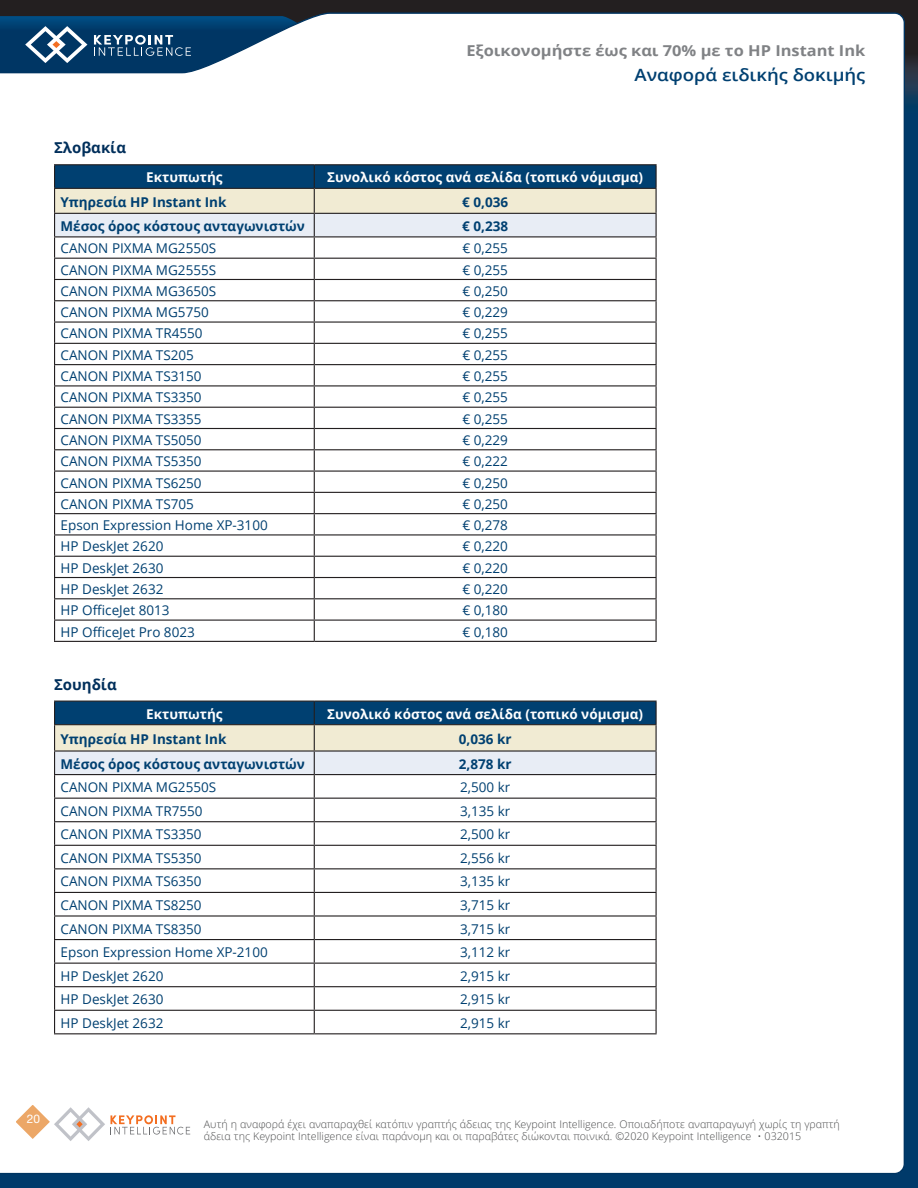
<style>
.page{position:relative;width:918px;height:1188px;background:#fff}
.page>*{position:absolute;margin:0;border:0;box-sizing:border-box;transform-origin:0 0}
.t1{font:600 16.95px "Open Sans";color:#004071;scale:1.09 1}
.t2{font:700 15px "Open Sans";color:#808285;scale:1.09 1}
.CTR_TABLE_HEAD_LEFT{font:700 15px "Open Sans";color:#002f5b}
.CTR_TABLE_TITLE{font:13.5px "Open Sans";color:#004071}
.CTR_TABLE_TITLE-2{font:700 13.5px "Open Sans";color:#004071}
.CTR_TABLE_HEAD_WHITE{font:700 13.5px "Open Sans";color:#fff}
.t3{font:11.85px "Helvetica Neue LT Pro";color:#fff}
.t4{font:300 10.5px/12px "Open Sans";color:#4b4c4d}
</style>
<div class="page">
<div style="left:0;top:60px;width:918px;height:1128px;background:#003a6a"></div>
<div style="left:0;top:0;width:918px;height:72px;background:#231f20"></div>
<svg style="left:906px;top:58px;width:12px;height:42px"></svg>
<div style="left:0;top:12px;width:906px;height:1161px;background:#fff"></div>
<svg style="left:0;top:16px;width:353px;height:69px;background:#7292ac"></svg>
<svg style="left:9px;top:1098px;width:181px;height:47px;background:#f7eee7"></svg>
<hr style="left:54px;top:164px;width:260px;height:1px;background:#231f20">
<hr style="left:314px;top:164px;width:343px;height:1px;background:#231f20">
<svg style="left:54px;top:165px;width:603px;height:476px;background:#e4e7e9"></svg>
<hr style="left:54px;top:641px;width:260px;height:1px;background:#231f20">
<hr style="left:314px;top:641px;width:343px;height:1px;background:#231f20">
<svg style="left:54px;top:701px;width:603px;height:332px;background:#dfe3e5"></svg>
<hr style="left:54px;top:1033px;width:260px;height:1px;background:#231f20">
<hr style="left:314px;top:1033px;width:343px;height:1px;background:#231f20">
<p class="CTR_TABLE_HEAD_LEFT" style="left:54px;top:137px;width:74px">Σλοβακία</p>
<p class="t2" style="left:466px;top:40px;width:368px">Εξοικονομήστε έως και 70% με το HP Instant Ink</p>
<p class="t1" style="left:634px;top:63px;width:213px">Αναφορά ειδικής δοκιμής</p>
<p class="CTR_TABLE_HEAD_WHITE" style="left:146px;top:168px;width:78px">Εκτυπωτής</p>
<p class="CTR_TABLE_HEAD_WHITE" style="left:327px;top:168px;width:317px">Συνολικό κόστος ανά σελίδα (τοπικό νόμισμα)</p>
<p class="CTR_TABLE_TITLE-2" style="left:61px;top:192px;width:167px">Υπηρεσία HP Instant Ink</p>
<p class="CTR_TABLE_TITLE-2" style="left:462px;top:192px;width:47px">€ 0,036</p>
<p class="CTR_TABLE_TITLE-2" style="left:61px;top:216px;width:246px">Μέσος όρος κόστους ανταγωνιστών</p>
<p class="CTR_TABLE_TITLE-2" style="left:462px;top:216px;width:47px">€ 0,238</p>
<p class="CTR_TABLE_TITLE" style="left:61px;top:239px;width:157px">CANON PIXMA MG2550S</p>
<p class="CTR_TABLE_TITLE" style="left:462px;top:239px;width:47px">€ 0,255</p>
<p class="CTR_TABLE_TITLE" style="left:61px;top:260px;width:157px">CANON PIXMA MG2555S</p>
<p class="CTR_TABLE_TITLE" style="left:462px;top:260px;width:47px">€ 0,255</p>
<p class="CTR_TABLE_TITLE" style="left:61px;top:282px;width:157px">CANON PIXMA MG3650S</p>
<p class="CTR_TABLE_TITLE" style="left:462px;top:282px;width:47px">€ 0,250</p>
<p class="CTR_TABLE_TITLE" style="left:61px;top:303px;width:150px">CANON PIXMA MG5750</p>
<p class="CTR_TABLE_TITLE" style="left:462px;top:303px;width:47px">€ 0,229</p>
<p class="CTR_TABLE_TITLE" style="left:61px;top:324px;width:144px">CANON PIXMA TR4550</p>
<p class="CTR_TABLE_TITLE" style="left:462px;top:324px;width:47px">€ 0,255</p>
<p class="CTR_TABLE_TITLE" style="left:61px;top:346px;width:135px">CANON PIXMA TS205</p>
<p class="CTR_TABLE_TITLE" style="left:462px;top:346px;width:47px">€ 0,255</p>
<p class="CTR_TABLE_TITLE" style="left:61px;top:367px;width:143px">CANON PIXMA TS3150</p>
<p class="CTR_TABLE_TITLE" style="left:462px;top:367px;width:47px">€ 0,255</p>
<p class="CTR_TABLE_TITLE" style="left:61px;top:388px;width:143px">CANON PIXMA TS3350</p>
<p class="CTR_TABLE_TITLE" style="left:462px;top:388px;width:47px">€ 0,255</p>
<p class="CTR_TABLE_TITLE" style="left:61px;top:409px;width:143px">CANON PIXMA TS3355</p>
<p class="CTR_TABLE_TITLE" style="left:462px;top:409px;width:47px">€ 0,255</p>
<p class="CTR_TABLE_TITLE" style="left:61px;top:431px;width:143px">CANON PIXMA TS5050</p>
<p class="CTR_TABLE_TITLE" style="left:462px;top:431px;width:47px">€ 0,229</p>
<p class="CTR_TABLE_TITLE" style="left:61px;top:452px;width:143px">CANON PIXMA TS5350</p>
<p class="CTR_TABLE_TITLE" style="left:462px;top:452px;width:47px">€ 0,222</p>
<p class="CTR_TABLE_TITLE" style="left:61px;top:473px;width:143px">CANON PIXMA TS6250</p>
<p class="CTR_TABLE_TITLE" style="left:462px;top:473px;width:47px">€ 0,250</p>
<p class="CTR_TABLE_TITLE" style="left:61px;top:495px;width:135px">CANON PIXMA TS705</p>
<p class="CTR_TABLE_TITLE" style="left:462px;top:495px;width:47px">€ 0,250</p>
<p class="CTR_TABLE_TITLE" style="left:61px;top:516px;width:209px">Epson Expression Home XP-3100</p>
<p class="CTR_TABLE_TITLE" style="left:462px;top:516px;width:47px">€ 0,278</p>
<p class="CTR_TABLE_TITLE" style="left:61px;top:537px;width:104px">HP DeskJet 2620</p>
<p class="CTR_TABLE_TITLE" style="left:462px;top:537px;width:47px">€ 0,220</p>
<p class="CTR_TABLE_TITLE" style="left:61px;top:559px;width:104px">HP DeskJet 2630</p>
<p class="CTR_TABLE_TITLE" style="left:462px;top:559px;width:47px">€ 0,220</p>
<p class="CTR_TABLE_TITLE" style="left:61px;top:580px;width:104px">HP DeskJet 2632</p>
<p class="CTR_TABLE_TITLE" style="left:462px;top:580px;width:47px">€ 0,220</p>
<p class="CTR_TABLE_TITLE" style="left:61px;top:601px;width:111px">HP OfficeJet 8013</p>
<p class="CTR_TABLE_TITLE" style="left:462px;top:601px;width:47px">€ 0,180</p>
<p class="CTR_TABLE_TITLE" style="left:61px;top:622px;width:136px">HP OfficeJet Pro 8023</p>
<p class="CTR_TABLE_TITLE" style="left:462px;top:622px;width:47px">€ 0,180</p>
<p class="CTR_TABLE_HEAD_LEFT" style="left:54px;top:674px;width:64px">Σουηδία</p>
<p class="CTR_TABLE_HEAD_WHITE" style="left:146px;top:704px;width:78px">Εκτυπωτής</p>
<p class="CTR_TABLE_HEAD_WHITE" style="left:327px;top:704px;width:317px">Συνολικό κόστος ανά σελίδα (τοπικό νόμισμα)</p>
<p class="CTR_TABLE_TITLE-2" style="left:61px;top:729px;width:167px">Υπηρεσία HP Instant Ink</p>
<p class="CTR_TABLE_TITLE-2" style="left:459px;top:729px;width:54px">0,036 kr</p>
<p class="CTR_TABLE_TITLE-2" style="left:61px;top:754px;width:246px">Μέσος όρος κόστους ανταγωνιστών</p>
<p class="CTR_TABLE_TITLE-2" style="left:459px;top:754px;width:54px">2,878 kr</p>
<p class="CTR_TABLE_TITLE" style="left:61px;top:778px;width:157px">CANON PIXMA MG2550S</p>
<p class="CTR_TABLE_TITLE" style="left:460px;top:778px;width:52px">2,500 kr</p>
<p class="CTR_TABLE_TITLE" style="left:61px;top:802px;width:144px">CANON PIXMA TR7550</p>
<p class="CTR_TABLE_TITLE" style="left:460px;top:802px;width:52px">3,135 kr</p>
<p class="CTR_TABLE_TITLE" style="left:61px;top:825px;width:143px">CANON PIXMA TS3350</p>
<p class="CTR_TABLE_TITLE" style="left:460px;top:825px;width:52px">2,500 kr</p>
<p class="CTR_TABLE_TITLE" style="left:61px;top:849px;width:143px">CANON PIXMA TS5350</p>
<p class="CTR_TABLE_TITLE" style="left:460px;top:849px;width:52px">2,556 kr</p>
<p class="CTR_TABLE_TITLE" style="left:61px;top:872px;width:143px">CANON PIXMA TS6350</p>
<p class="CTR_TABLE_TITLE" style="left:460px;top:872px;width:52px">3,135 kr</p>
<p class="CTR_TABLE_TITLE" style="left:61px;top:896px;width:143px">CANON PIXMA TS8250</p>
<p class="CTR_TABLE_TITLE" style="left:460px;top:896px;width:52px">3,715 kr</p>
<p class="CTR_TABLE_TITLE" style="left:61px;top:919px;width:143px">CANON PIXMA TS8350</p>
<p class="CTR_TABLE_TITLE" style="left:460px;top:919px;width:52px">3,715 kr</p>
<p class="CTR_TABLE_TITLE" style="left:61px;top:943px;width:209px">Epson Expression Home XP-2100</p>
<p class="CTR_TABLE_TITLE" style="left:460px;top:943px;width:52px">3,112 kr</p>
<p class="CTR_TABLE_TITLE" style="left:61px;top:967px;width:104px">HP DeskJet 2620</p>
<p class="CTR_TABLE_TITLE" style="left:460px;top:967px;width:52px">2,915 kr</p>
<p class="CTR_TABLE_TITLE" style="left:61px;top:990px;width:104px">HP DeskJet 2630</p>
<p class="CTR_TABLE_TITLE" style="left:460px;top:990px;width:52px">2,915 kr</p>
<p class="CTR_TABLE_TITLE" style="left:61px;top:1014px;width:104px">HP DeskJet 2632</p>
<p class="CTR_TABLE_TITLE" style="left:460px;top:1014px;width:52px">2,915 kr</p>
<p class="t3" style="left:27px;top:1111px;width:15px">20</p>
<p class="t4" style="left:204px;top:1118px;width:637px">Αυτή η αναφορά έχει αναπαραχθεί κατόπιν γραπτής άδειας της Keypoint Intelligence. Οποιαδήποτε αναπαραγωγή χωρίς τη γραπτή άδεια της Keypoint Intelligence είναι παράνομη και οι παραβάτες διώκονται ποινικά. ©2020 Keypoint Intelligence • 032015</p>
</div>
